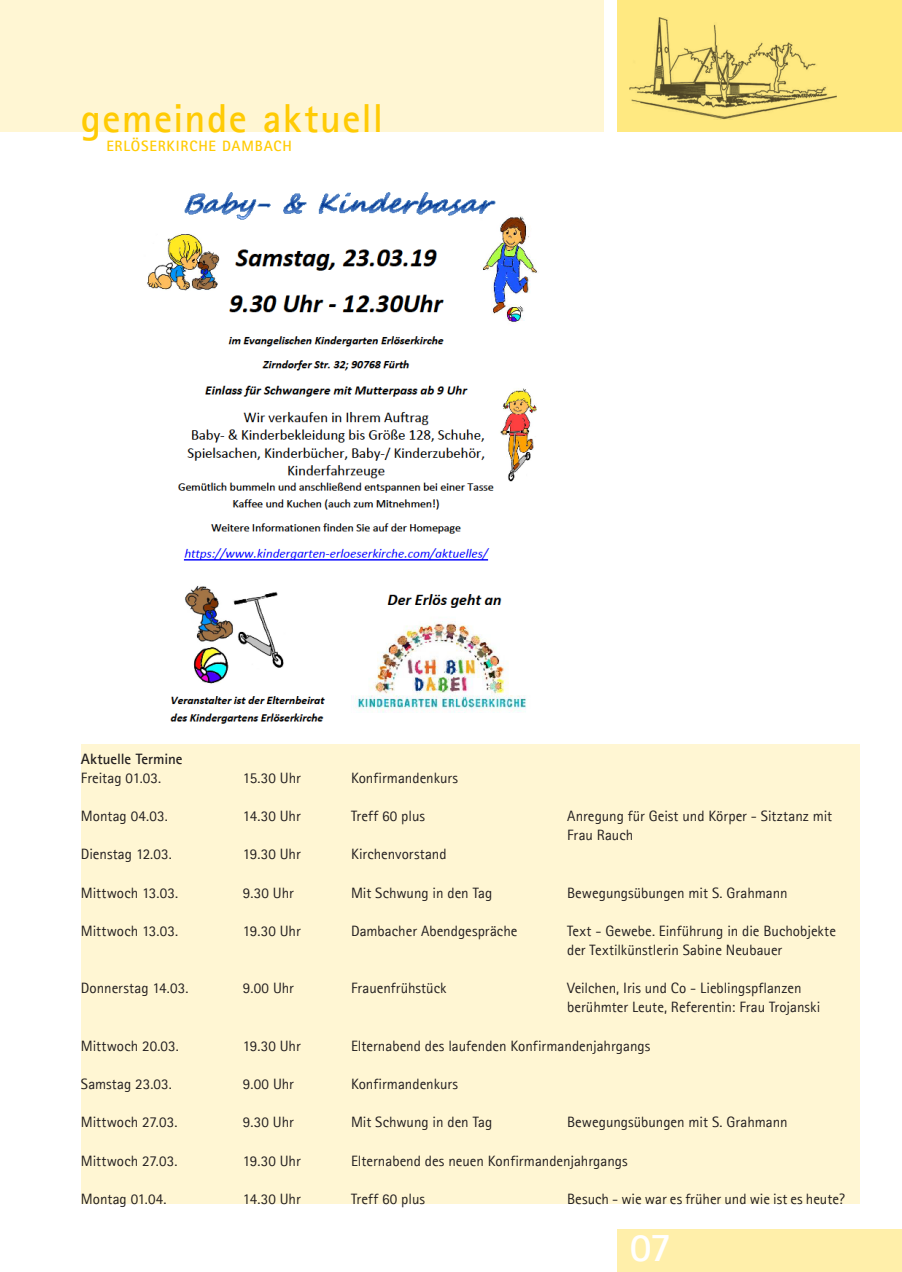
<style>
.page{position:relative;width:902px;height:1272px;background:#fff}
.page>*{position:absolute;margin:0;border:0;box-sizing:border-box;transform-origin:0 0}
.t1{font:700 40.5px "Agfa Rotis Sans Serif";letter-spacing:.035em;color:#ffcb04}
._1_überschrift_groß{font:700 40.5px "Agfa Rotis Sans Serif";color:#fff}
._5a_fließtext_normal{font:15px "Agfa Rotis Sans Serif";color:#231f20}
.t2{font:700 15px "Agfa Rotis Sans Serif";letter-spacing:.055em;color:#ffcb04}
._2_unterüberschrift{font:700 15px "Agfa Rotis Sans Serif";letter-spacing:-.005em;color:#231f20}
</style>
<div class="page">
<div style="left:617px;top:0;width:284px;height:132px;background:#ffe981"></div>
<div style="left:4px;top:0;width:600px;height:132px;background:#fff6d3"></div>
<div style="left:617px;top:1229px;width:284px;height:42px;background:#ffefaa"></div>
<img style="left:629px;top:17px;width:207px;height:102px">
<hr style="left:0;top:0;width:4px;height:132px;background:#fff6d3">
<div style="left:81px;top:744px;width:778px;height:459px;background:#fff6d3"></div>
<img style="left:147px;top:192px;width:390px;height:532px">
<h1 class="t1" style="left:81px;top:92px;width:304px">gemeinde aktuell</h1>
<p class="t2" style="left:106px;top:136px;width:187px">ERLÖSERKIRCHE DAMBACH</p>
<p class="_2_unterüberschrift" style="left:81px;top:749px;width:103px">Aktuelle Termine</p>
<p class="_5a_fließtext_normal" style="left:81px;top:768px;width:82px">Freitag 01.03.</p>
<p class="_5a_fließtext_normal" style="left:243px;top:768px;width:59px">15.30 Uhr</p>
<p class="_5a_fließtext_normal" style="left:351px;top:768px;width:109px">Konfirmandenkurs</p>
<p class="_5a_fließtext_normal" style="left:81px;top:807px;width:88px">Montag 04.03.</p>
<p class="_5a_fließtext_normal" style="left:243px;top:807px;width:59px">14.30 Uhr</p>
<p class="_5a_fließtext_normal" style="left:351px;top:807px;width:76px">Treff 60 plus</p>
<p class="_5a_fließtext_normal" style="left:567px;top:807px;width:266px">Anregung für Geist und Körper - Sitztanz mit</p>
<p class="_5a_fließtext_normal" style="left:567px;top:826px;width:68px">Frau Rauch</p>
<p class="_5a_fließtext_normal" style="left:81px;top:845px;width:92px">Dienstag 12.03.</p>
<p class="_5a_fließtext_normal" style="left:243px;top:845px;width:59px">19.30 Uhr</p>
<p class="_5a_fließtext_normal" style="left:351px;top:845px;width:97px">Kirchenvorstand</p>
<p class="_5a_fließtext_normal" style="left:81px;top:883px;width:99px">Mittwoch 13.03.</p>
<p class="_5a_fließtext_normal" style="left:243px;top:883px;width:52px">9.30 Uhr</p>
<p class="_5a_fließtext_normal" style="left:351px;top:883px;width:143px">Mit Schwung in den Tag</p>
<p class="_5a_fließtext_normal" style="left:567px;top:883px;width:222px">Bewegungsübungen mit S. Grahmann</p>
<p class="_5a_fließtext_normal" style="left:81px;top:922px;width:99px">Mittwoch 13.03.</p>
<p class="_5a_fließtext_normal" style="left:243px;top:922px;width:59px">19.30 Uhr</p>
<p class="_5a_fließtext_normal" style="left:351px;top:922px;width:168px">Dambacher Abendgespräche</p>
<p class="_5a_fließtext_normal" style="left:567px;top:922px;width:270px">Text - Gewebe. Einführung in die Buchobjekte</p>
<p class="_5a_fließtext_normal" style="left:567px;top:941px;width:217px">der Textilkünstlerin Sabine Neubauer</p>
<p class="_5a_fließtext_normal" style="left:81px;top:979px;width:109px">Donnerstag 14.03.</p>
<p class="_5a_fließtext_normal" style="left:243px;top:979px;width:53px">9.00 Uhr</p>
<p class="_5a_fließtext_normal" style="left:351px;top:979px;width:97px">Frauenfrühstück</p>
<p class="_5a_fließtext_normal" style="left:567px;top:979px;width:236px">Veilchen, Iris und Co - Lieblingspflanzen</p>
<p class="_5a_fließtext_normal" style="left:567px;top:998px;width:254px">berühmter Leute, Referentin: Frau Trojanski</p>
<p class="_5a_fließtext_normal" style="left:81px;top:1036px;width:100px">Mittwoch 20.03.</p>
<p class="_5a_fließtext_normal" style="left:243px;top:1036px;width:59px">19.30 Uhr</p>
<p class="_5a_fließtext_normal" style="left:351px;top:1036px;width:301px">Elternabend des laufenden Konfirmandenjahrgangs</p>
<p class="_5a_fließtext_normal" style="left:81px;top:1075px;width:93px">Samstag 23.03.</p>
<p class="_5a_fließtext_normal" style="left:243px;top:1075px;width:53px">9.00 Uhr</p>
<p class="_5a_fließtext_normal" style="left:351px;top:1075px;width:109px">Konfirmandenkurs</p>
<p class="_5a_fließtext_normal" style="left:81px;top:1113px;width:98px">Mittwoch 27.03.</p>
<p class="_5a_fließtext_normal" style="left:243px;top:1113px;width:52px">9.30 Uhr</p>
<p class="_5a_fließtext_normal" style="left:351px;top:1113px;width:143px">Mit Schwung in den Tag</p>
<p class="_5a_fließtext_normal" style="left:567px;top:1113px;width:222px">Bewegungsübungen mit S. Grahmann</p>
<p class="_5a_fließtext_normal" style="left:81px;top:1151px;width:98px">Mittwoch 27.03.</p>
<p class="_5a_fließtext_normal" style="left:243px;top:1151px;width:59px">19.30 Uhr</p>
<p class="_5a_fließtext_normal" style="left:351px;top:1151px;width:278px">Elternabend des neuen Konfirmandenjahrgangs</p>
<p class="_5a_fließtext_normal" style="left:81px;top:1189px;width:87px">Montag 01.04.</p>
<p class="_5a_fließtext_normal" style="left:243px;top:1189px;width:59px">14.30 Uhr</p>
<p class="_5a_fließtext_normal" style="left:351px;top:1189px;width:76px">Treff 60 plus</p>
<p class="_5a_fließtext_normal" style="left:567px;top:1189px;width:279px">Besuch - wie war es früher und wie ist es heute?</p>
<p class="_1_überschrift_groß" style="left:629px;top:1221px;width:43px">07</p>
</div>
